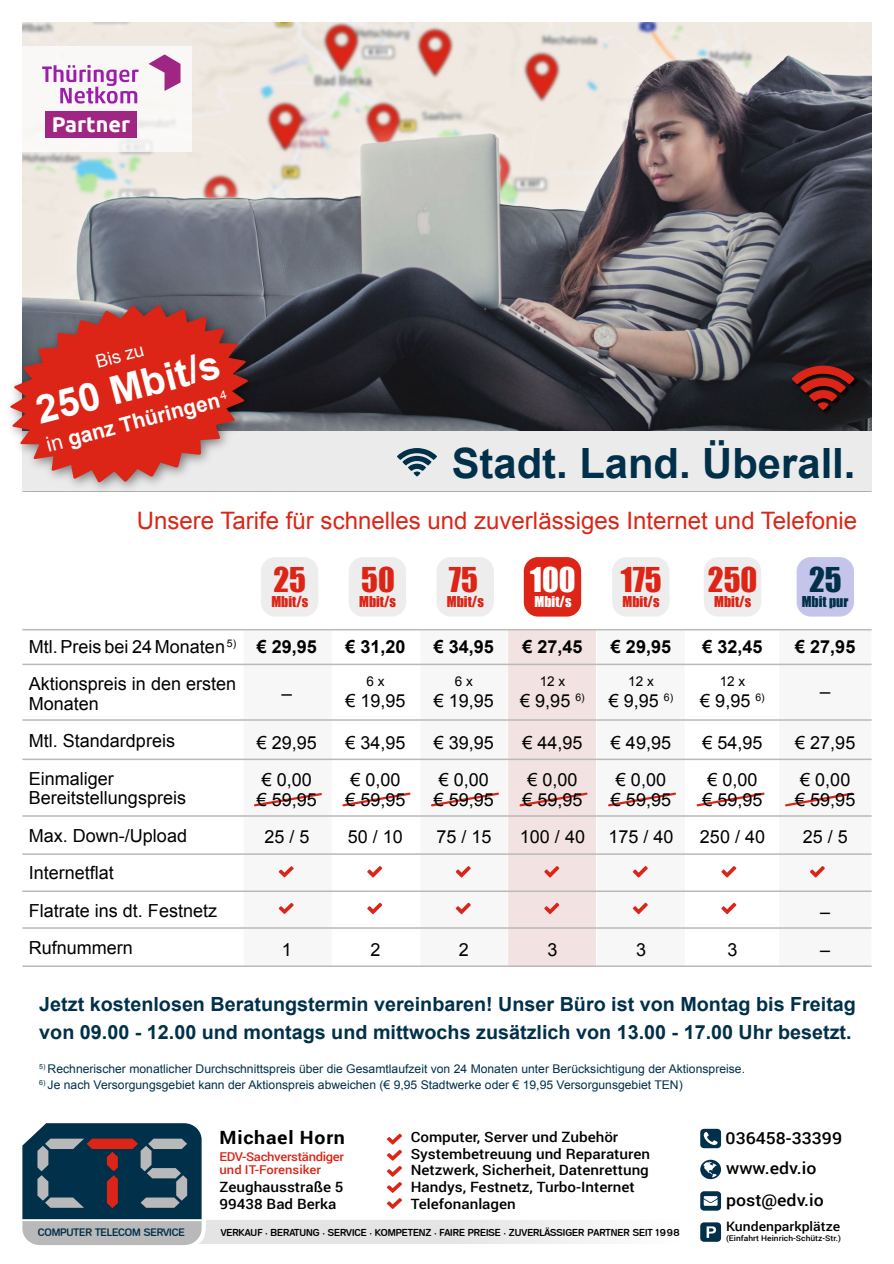
<style>
.page{position:relative;width:894px;height:1264px;background:#fff}
.page>*{position:absolute;margin:0;border:0;box-sizing:border-box;transform-origin:0 0}
.t1{font:700 41.7px "Arial";color:#00304a}
.t2{font:700 39px "Arial";color:#fff}
.t3{font:31.35px "Impact";color:#dc2516}
.t4{font:31.35px "Impact";color:#fff}
.t5{font:31.35px "Impact";color:#00304a}
.t6{font:24px "Arial";color:#dc2516}
.t7{font:700 21.6px "Ubuntu";color:#fff}
.t8{font:700 21px "Arial";color:#fff}
.t9{font:700 19.5px/28.5px "Arial";color:#00304a}
.t10{font:700 18.3px "Roboto";letter-spacing:.04em;color:#000;scale:1.07 1}
.t11{font:18px/37.5px "Arial";color:#000}
.t12{font:700 18px "Arial";color:#000}
.t13{font:18px "Arial";color:#fff}
.t14{font:500 16.5px/30px "Roboto";color:#000;scale:1.07 1}
.t15{font:500 14.25px/16.6px "Roboto";color:#000;scale:1.07 1}
.t16{font:13.8px "Impact";color:#dc2516}
.t17{font:13.8px "Impact";color:#00304a}
.t18{font:13.8px "Impact";color:#fff}
.t19{font:13.5px "Arial";color:#000}
.t20{font:500 13.05px "Roboto";color:#000;scale:1.07 1}
.t21{font:500 12.15px/13.6px "Roboto";letter-spacing:-.025em;color:#dc2517;scale:1.07 1}
.t22{font:12px "Arial";color:#00304a}
.t23{font:500 10.35px "Mercedes";letter-spacing:-.01em;color:#00304a;scale:1.06 1}
.t24{font:500 9.6px "Mercedes";color:#000;scale:1.07 1}
.t25{font:500 7.95px "Roboto";color:#000;scale:1.07 1}
.s1{font-weight:400}
</style>
<div class="page">
<svg style="left:342px;top:792px;width:69px;height:15px"></svg>
<svg style="left:696px;top:792px;width:69px;height:15px"></svg>
<svg style="left:243px;top:630px;width:89px;height:299px"></svg>
<svg style="left:367px;top:866px;width:15px;height:11px"></svg>
<svg style="left:367px;top:902px;width:15px;height:12px"></svg>
<svg style="left:420px;top:630px;width:265px;height:335px"></svg>
<svg style="left:721px;top:866px;width:15px;height:11px"></svg>
<svg style="left:721px;top:902px;width:15px;height:12px"></svg>
<svg style="left:778px;top:630px;width:93px;height:299px"></svg>
<svg style="left:700px;top:1128px;width:20px;height:20px"></svg>
<svg style="left:700px;top:1159px;width:20px;height:19px"></svg>
<svg style="left:700px;top:1191px;width:20px;height:19px"></svg>
<svg style="left:22px;top:1123px;width:573px;height:121px"></svg>
<svg style="left:700px;top:1222px;width:20px;height:19px"></svg>
<div style="left:22px;top:430px;width:849px;height:61px;background:#ebebeb"></div>
<img style="left:22px;top:23px;width:849px;height:29px">
<img style="left:22px;top:52px;width:849px;height:378px">
<img style="left:22px;top:299px;width:236px;height:193px">
<svg style="left:10px;top:305px;width:238px;height:177px;background:#c94d44"></svg>
<div style="left:22px;top:46px;width:169px;height:105px;background:#faf8f6"></div>
<div style="left:45px;top:112px;width:92px;height:26px;background:#9f2783"></div>
<svg style="left:148px;top:54px;width:32px;height:37px"></svg>
<svg style="left:42px;top:65px;width:96px;height:39px"></svg>
<img style="left:791px;top:365px;width:67px;height:49px">
<svg style="left:791px;top:365px;width:63px;height:45px;background:#651b16"></svg>
<svg style="left:397px;top:448px;width:40px;height:28px"></svg>
<div style="left:261px;top:557px;width:57px;height:59px;background:#ededed;border-radius:14px"></div>
<div style="left:348px;top:557px;width:58px;height:59px;background:#ededed;border-radius:14px"></div>
<div style="left:436px;top:557px;width:57px;height:59px;background:#ededed;border-radius:14px"></div>
<div style="left:523px;top:557px;width:58px;height:59px;background:#dc2516;border-radius:14px"></div>
<div style="left:612px;top:557px;width:57px;height:59px;background:#ededed;border-radius:14px"></div>
<div style="left:703px;top:557px;width:57px;height:59px;background:#ededed;border-radius:14px"></div>
<div style="left:796px;top:557px;width:57px;height:59px;background:#c5c5ec;border-radius:14px"></div>
<hr style="left:22px;top:663px;width:849px;height:2px;background:#b9b9ba">
<hr style="left:22px;top:629px;width:849px;height:1px;background:#b9b9ba">
<hr style="left:22px;top:719px;width:849px;height:1px;background:#b9b9ba">
<hr style="left:22px;top:758px;width:849px;height:2px;background:#b9b9ba">
<hr style="left:22px;top:815px;width:849px;height:1px;background:#b9b9ba">
<hr style="left:22px;top:853px;width:849px;height:1px;background:#b9b9ba">
<hr style="left:22px;top:890px;width:849px;height:1px;background:#b9b9ba">
<hr style="left:22px;top:927px;width:849px;height:1px;background:#b9b9ba">
<hr style="left:22px;top:965px;width:849px;height:1px;background:#b9b9ba">
<p class="t7" style="left:52px;top:115px;width:80px">Partner</p>
<p class="t13" style="left:94px;top:355px;width:51px;rotate:-15deg">Bis zu</p>
<h2 class="t2" style="left:33px;top:397px;width:190px;rotate:-15deg">250 Mbit/s</h2>
<p class="t8" style="left:45px;top:438px;width:188px;rotate:-15deg"><span class="s1">in</span> ganz Thüringen<sup>4</sup></p>
<h1 class="t1" style="left:451px;top:447px;width:405px">Stadt. Land. Überall.</h1>
<h3 class="t6" style="left:137px;top:511px;width:721px">Unsere Tarife für schnelles und zuverlässiges Internet und Telefonie</h3>
<p class="t11" style="left:29px;top:629px;width:209px">Mtl.Preis bei 24 Monaten <sup>5)<br></sup>Aktionspreis in den ersten</p>
<p class="t11" style="left:29px;top:686px;width:148px">Monaten<br>Mtl. Standardpreis<br>Einmaliger</p>
<p class="t11" style="left:29px;top:780px;width:190px">Bereitstellungspreis<br>Max. Down-/Upload<br>Internetflat<br>Flatrate ins dt. Festnetz<br>Rufnummern</p>
<h3 class="t3" style="left:273px;top:567px;width:34px">25</h3>
<p class="t16" style="left:271px;top:596px;width:38px">Mbit/s</p>
<p class="t12" style="left:257px;top:639px;width:62px">€ 29,95</p>
<p class="t11" style="left:282px;top:668px;width:12px">_</p>
<p class="t11" style="left:257px;top:725px;width:62px">€ 29,95 € 0,00</p>
<p class="t11" style="left:257px;top:782px;width:62px;text-align:center">€ 59,95<br>25/5</p>
<p class="t11" style="left:282px;top:932px;width:12px">1</p>
<h3 class="t3" style="left:361px;top:567px;width:35px">50</h3>
<p class="t16" style="left:359px;top:596px;width:38px">Mbit/s</p>
<p class="t12" style="left:345px;top:639px;width:62px">€ 31,20</p>
<p class="t19" style="left:366px;top:676px;width:20px">6 x</p>
<p class="t11" style="left:345px;top:683px;width:62px">€ 19,95</p>
<p class="t11" style="left:345px;top:725px;width:62px">€ 34,95 € 0,00</p>
<p class="t11" style="left:345px;top:782px;width:62px">€ 59,95<br>50 / 10</p>
<p class="t11" style="left:370px;top:932px;width:12px">2</p>
<h3 class="t3" style="left:449px;top:567px;width:31px">75</h3>
<p class="t16" style="left:447px;top:596px;width:38px">Mbit/s</p>
<p class="t12" style="left:433px;top:639px;width:62px">€ 34,95</p>
<p class="t19" style="left:455px;top:676px;width:20px">6 x</p>
<p class="t11" style="left:433px;top:683px;width:62px">€ 19,95</p>
<p class="t11" style="left:433px;top:725px;width:62px">€ 39,95 € 0,00</p>
<p class="t11" style="left:433px;top:782px;width:62px">€ 59,95<br>75 / 15</p>
<h3 class="t4" style="left:530px;top:567px;width:47px">100</h3>
<p class="t18" style="left:534px;top:596px;width:38px">Mbit/s</p>
<p class="t12" style="left:522px;top:639px;width:62px">€ 27,45</p>
<p class="t19" style="left:539px;top:676px;width:27px">12 x</p>
<p class="t11" style="left:520px;top:683px;width:66px">€ 9,95 <sup>6)</sup></p>
<p class="t11" style="left:522px;top:725px;width:62px">€ 44,95 € 0,00</p>
<p class="t11" style="left:519px;top:782px;width:67px">€ 59,95<br>100 / 40</p>
<h3 class="t3" style="left:620px;top:567px;width:43px">175</h3>
<p class="t16" style="left:622px;top:596px;width:38px">Mbit/s</p>
<p class="t12" style="left:610px;top:639px;width:62px">€ 29,95</p>
<p class="t19" style="left:628px;top:676px;width:27px">12 x</p>
<p class="t11" style="left:608px;top:683px;width:66px">€ 9,95 <sup>6)</sup></p>
<p class="t11" style="left:610px;top:725px;width:62px">€ 49,95 € 0,00</p>
<p class="t11" style="left:608px;top:782px;width:67px">€ 59,95<br>175 / 40</p>
<h3 class="t3" style="left:707px;top:567px;width:51px">250</h3>
<p class="t16" style="left:714px;top:596px;width:38px">Mbit/s</p>
<p class="t12" style="left:702px;top:639px;width:62px">€ 32,45</p>
<p class="t19" style="left:719px;top:676px;width:27px">12 x</p>
<p class="t11" style="left:700px;top:683px;width:66px">€ 9,95 <sup>6)</sup></p>
<p class="t11" style="left:702px;top:725px;width:62px">€ 54,95 € 0,00</p>
<p class="t11" style="left:699px;top:782px;width:67px">€ 59,95<br>250 / 40</p>
<p class="t11" style="left:459px;top:932px;width:12px">2</p>
<p class="t11" style="left:547px;top:932px;width:12px">3</p>
<p class="t11" style="left:635px;top:932px;width:12px">3</p>
<p class="t11" style="left:727px;top:932px;width:12px">3</p>
<h3 class="t5" style="left:808px;top:567px;width:34px">25</h3>
<p class="t17" style="left:801px;top:596px;width:48px">Mbit pur</p>
<p class="t12" style="left:795px;top:639px;width:62px">€ 27,95</p>
<p class="t11" style="left:820px;top:666px;width:12px">_</p>
<p class="t11" style="left:795px;top:725px;width:62px">€ 27,95 € 0,00</p>
<p class="t11" style="left:795px;top:782px;width:62px;text-align:center">€ 59,95<br>25/5</p>
<p class="t11" style="left:820px;top:894px;width:12px">– –</p>
<p class="t9" style="left:39px;top:991px;width:817px">Jetzt kostenlosen Beratungstermin vereinbaren! Unser Büro ist von Montag bis Freitag von 09.00 - 12.00 und montags und mittwochs zusätzlich von 13.00 - 17.00 Uhr besetzt.</p>
<p class="t22" style="left:39px;top:1064px;width:707px"><sup>5)</sup> Rechnerischer monatlicher Durchschnittspreis über die Gesamtlaufzeit von 24 Monaten unter Berücksichtigung der Aktionspreise.</p>
<p class="t22" style="left:39px;top:1079px;width:645px"><sup>6)</sup> Je nach Versorgungsgebiet kann der Aktionspreis abweichen (€ 9,95 Stadtwerke oder € 19,95 Versorgunsgebiet TEN)</p>
<p class="t23" style="left:38px;top:1226px;width:140px">COMPUTER TELECOM SERVICE</p>
<p class="t10" style="left:219px;top:1124px;width:119px">Michael Horn</p>
<p class="t21" style="left:219px;top:1148px;width:118px">EDV-Sachverständiger und IT-Forensiker</p>
<p class="t15" style="left:219px;top:1178px;width:117px;line-height:16.2px">Zeughausstraße 5<br>99438 Bad Berka</p>
<p class="t15" style="left:410px;top:1127px;width:225px">Computer, Server und Zubehör<br>Systembetreuung und Reparaturen<br>Netzwerk, Sicherheit, Datenrettung<br>Handys, Festnetz, Turbo-Internet<br>Telefonanlagen</p>
<p class="t14" style="left:725px;top:1122px;width:110px">036458-33399 www.edv.io</p>
<p class="t24" style="left:221px;top:1227px;width:430px">VERKAUF · BERATUNG · SERVICE · KOMPETENZ · FAIRE PREISE · ZUVERLÄSSIGER PARTNER SEIT 1998</p>
<p class="t14" style="left:725px;top:1184px;width:93px">post@edv.io</p>
<p class="t20" style="left:725px;top:1217px;width:108px">Kundenparkplätze</p>
<p class="t25" style="left:725px;top:1232px;width:109px">(Einfahrt Heinrich-Schütz-Str.)</p>
</div>
